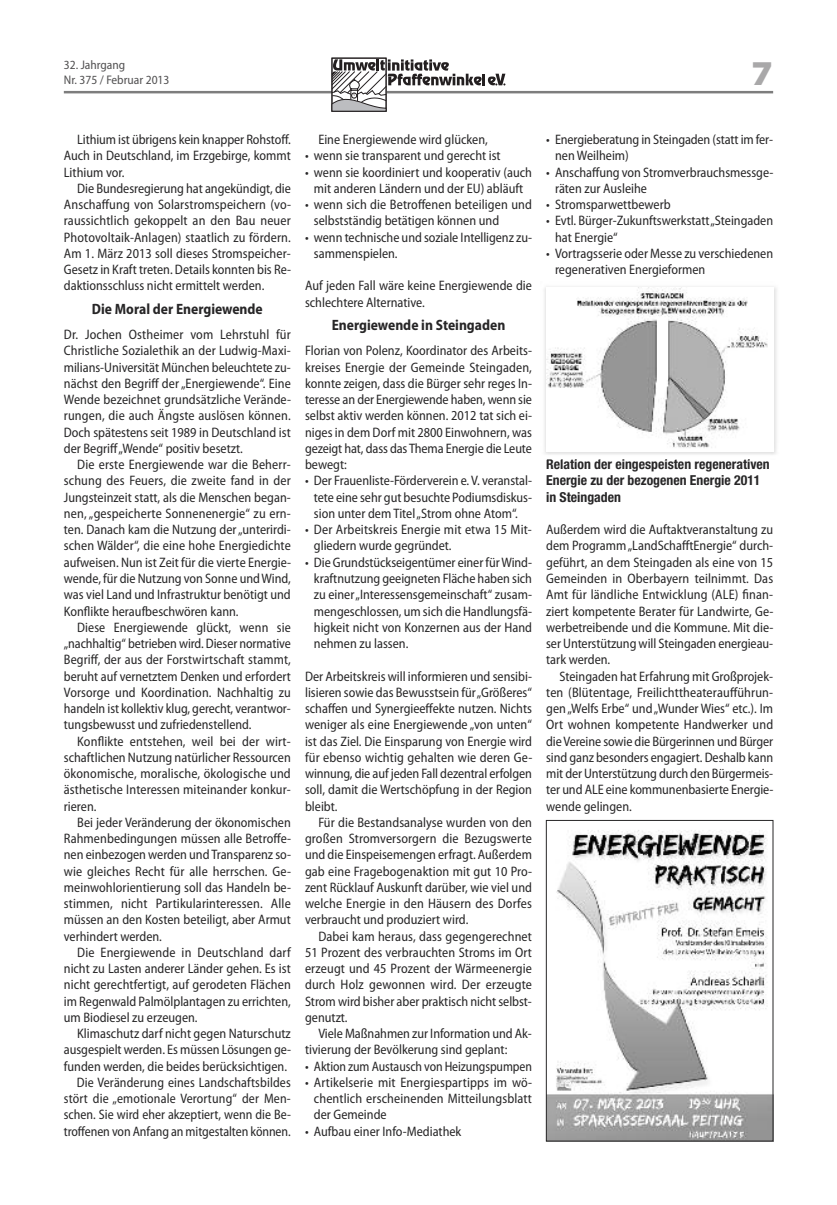
<style>
.page{position:relative;width:837px;height:1205px;background:#fff}
.page>*{position:absolute;margin:0;border:0;box-sizing:border-box;transform-origin:0 0}
.t1{font:900 semi-expanded 35px "Myriad Pro";color:#a9a8a9}
.t2{font:700 semi-condensed 15px "Myriad Pro";color:#272627}
.t3{font:semi-condensed 13.75px/16.2px "Myriad Pro";color:#272627;text-align:justify}
.t4{font:semi-condensed 13.75px/16.2px "Myriad Pro";color:#272627;text-align:justify;scale:.96 1}
.t5{font:700 condensed 13.75px/16.2px "Helvetica Neue";color:#272627}
.t6{font:semi-condensed 12.5px/15px "Myriad Pro";color:#525152}
</style>
<div class="page">
<hr style="left:64px;top:91px;width:708px;height:2px;background:#7d7d7d">
<svg style="left:331px;top:59px;width:174px;height:53px"></svg>
<img style="left:546px;top:459px;width:79px;height:1px">
<img style="left:546px;top:288px;width:222px;height:161px">
<img style="left:548px;top:830px;width:222px;height:309px">
<div style="left:546px;top:820px;width:226px;height:321px;border:1px solid #272627"></div>
<p class="t6" style="left:64px;top:58px;width:107px">32. Jahrgang<br>Nr. 375 / Februar 2013</p>
<h1 class="t1" style="left:751px;top:60px;width:23px">7</h1>
<p class="t3" style="left:64px;top:133px;width:228px;text-indent:13px">Lithium ist übrigens kein knapper Rohstoff.<br>Auch in Deutschland, im Erzgebirge, kommt Lithium vor.</p>
<p class="t3" style="left:64px;top:181px;width:229px;text-indent:13px">Die Bundesregierung hat angekündigt, die Anschaffung von Solarstromspeichern (vo&shy;raussichtlich gekoppelt an den Bau neuer Photovoltaik-Anlagen) staatlich zu fördern.<br>Am 1. März 2013 soll dieses Stromspeicher-Gesetz in Kraft treten. Details konnten bis Re&shy;daktionsschluss nicht ermittelt werden.</p>
<p class="t2" style="left:92px;top:303px;width:172px">Die Moral der Energiewende</p>
<p class="t3" style="left:64px;top:328px;width:229px">Dr. Jochen Ostheimer vom Lehrstuhl für Christliche Sozialethik an der Ludwig-Maxi&shy;milians-Universität München beleuchtete zu&shy;nächst den Begriff der„Energiewende“. Eine Wende bezeichnet grundsätzliche Verände&shy;rungen, die auch Ängste auslösen können.<br>Doch spätestens seit 1989 in Deutschland ist der Begriff„Wende“ positiv besetzt.</p>
<p class="t3" style="left:64px;top:458px;width:229px;text-indent:13px">Die erste Energiewende war die Beherr&shy;schung des Feuers, die zweite fand in der Jungsteinzeit statt, als die Menschen began&shy;nen, „gespeicherte Sonnenenergie“ zu ern&shy;ten. Danach kam die Nutzung der„unterirdi&shy;schen Wälder“, die eine hohe Energiedichte aufweisen. Nun ist Zeit für die vierte Energie&shy;wende, für die Nutzung von Sonne undWind, was viel Land und Infrastruktur benötigt und Konflikte heraufbeschwören kann.</p>
<p class="t4" style="left:64px;top:620px;width:238px;text-indent:13px">Diese Energiewende glückt, wenn sie „nachhaltig“ betrieben wird. Dieser normative Begriff, der aus der Forstwirtschaft stammt, beruht auf vernetztem Denken und erfordert Vorsorge und Koordination. Nachhaltig zu handeln ist kollektiv klug, gerecht, verantwor&shy;tungsbewusst und zufriedenstellend.</p>
<p class="t3" style="left:64px;top:734px;width:228px;text-indent:13px">Konflikte entstehen, weil bei der wirt&shy;schaftlichen Nutzung natürlicher Ressourcen ökonomische, moralische, ökologische und ästhetische Interessen miteinander konkur&shy;rieren.</p>
<p class="t3" style="left:64px;top:815px;width:229px;text-indent:13px">Bei jeder Veränderung der ökonomischen Rahmenbedingungen müssen alle Betroffe&shy;nen einbezogen werden undTransparenz so&shy;wie gleiches Recht für alle herrschen. Ge&shy;meinwohlorientierung soll das Handeln be&shy;stimmen, nicht Partikularinteressen. Alle müssen an den Kosten beteiligt, aber Armut verhindert werden.</p>
<p class="t3" style="left:64px;top:945px;width:228px;text-indent:13px">Die Energiewende in Deutschland darf nicht zu Lasten anderer Länder gehen. Es ist nicht gerechtfertigt, auf gerodeten Flächen im Regenwald Palmölplantagen zu errichten, um Biodiesel zu erzeugen.</p>
<p class="t3" style="left:64px;top:1026px;width:229px;text-align:right">Klimaschutz darf nicht gegen Naturschutz ausgespielt werden. Es müssen Lösungen ge&shy;funden werden, die beides berücksichtigen.<br>Die Veränderung eines Landschaftsbildes stört die „emotionale Verortung“ der Men&shy;schen. Sie wird eher akzeptiert, wenn die Be&shy;troffenen von Anfang an mitgestalten können.</p>
<p class="t3" style="left:318px;top:133px;width:171px">Eine Energiewende wird glücken,</p>
<p class="t3" style="left:305px;top:149px;width:197px">• wenn sie transparent und gerecht ist</p>
<p class="t3" style="left:305px;top:165px;width:228px;text-align:center">• wenn sie koordiniert und kooperativ (auch mit anderen Ländern und der EU) abläuft</p>
<p class="t3" style="left:314px;top:198px;width:219px;text-indent:-9px">• wenn sich die Betroffenen beteiligen und selbstständig betätigen können und</p>
<p class="t3" style="left:314px;top:230px;width:219px;text-indent:-9px">• wenn technische und soziale Intelligenz zu&shy;sammenspielen.</p>
<p class="t3" style="left:305px;top:279px;width:228px">Auf jeden Fall wäre keine Energiewende die schlechtere Alternative.</p>
<p class="t2" style="left:331px;top:319px;width:175px">Energiewende in Steingaden</p>
<p class="t3" style="left:305px;top:344px;width:228px">Florian von Polenz, Koordinator des Arbeits&shy;kreises Energie der Gemeinde Steingaden, konnte zeigen, dass die Bürger sehr reges In&shy;teresse an der Energiewende haben, wenn sie selbst aktiv werden können. 2012 tat sich ei&shy;niges in dem Dorf mit 2800 Einwohnern, was gezeigt hat, dass das Thema Energie die Leute bewegt:</p>
<p class="t3" style="left:314px;top:474px;width:219px;text-indent:-9px">• Der Frauenliste-Förderverein e.V. veranstal&shy;tete eine sehr gut besuchte Podiumsdiskus&shy;sion unter dem Titel„Strom ohne Atom“.</p>
<p class="t3" style="left:314px;top:523px;width:219px;text-indent:-9px">• Der Arbeitskreis Energie mit etwa 15 Mit&shy;gliedern wurde gegründet.</p>
<p class="t3" style="left:314px;top:555px;width:219px;text-indent:-9px">• Die Grundstückseigentümer einer fürWind&shy;kraftnutzung geeigneten Fläche haben sich zu einer„Interessensgemeinschaft“ zusam&shy;mengeschlossen, um sich die Handlungsfä&shy;higkeit nicht von Konzernen aus der Hand nehmen zu lassen.</p>
<p class="t3" style="left:305px;top:669px;width:229px">Der Arbeitskreis will informieren und sensibi&shy;lisieren sowie das Bewusstsein für„Größeres“ schaffen und Synergieeffekte nutzen. Nichts weniger als eine Energiewende „von unten“ ist das Ziel. Die Einsparung von Energie wird für ebenso wichtig gehalten wie deren Ge&shy;winnung, die auf jeden Fall dezentral erfolgen soll, damit die Wertschöpfung in der Region bleibt.</p>
<p class="t3" style="left:305px;top:815px;width:228px;text-indent:13px">Für die Bestandsanalyse wurden von den großen Stromversorgern die Bezugswerte und die Einspeisemengen erfragt. Außerdem gab eine Fragebogenaktion mit gut 10 Pro&shy;zent Rücklauf Auskunft darüber, wie viel und welche Energie in den Häusern des Dorfes verbraucht und produziert wird.</p>
<p class="t3" style="left:305px;top:929px;width:228px;text-indent:13px">Dabei kam heraus, dass gegengerechnet 51 Prozent des verbrauchten Stroms im Ort erzeugt und 45 Prozent der Wärmeenergie durch Holz gewonnen wird. Der erzeugte Strom wird bisher aber praktisch nicht selbst&shy;genutzt.</p>
<p class="t3" style="left:305px;top:1026px;width:228px;text-indent:13px">Viele Maßnahmen zur Information und Ak&shy;tivierung der Bevölkerung sind geplant:</p>
<p class="t3" style="left:305px;top:1059px;width:228px">• Aktion zum Austausch von Heizungspumpen</p>
<p class="t3" style="left:314px;top:1075px;width:220px;text-indent:-9px">• Artikelserie mit Energiespartipps im wö&shy;chentlich erscheinenden Mitteilungsblatt der Gemeinde</p>
<p class="t3" style="left:305px;top:1124px;width:158px">• Aufbau einer Info-Mediathek</p>
<p class="t3" style="left:555px;top:133px;width:219px;text-indent:-9px">• Energieberatung in Steingaden (statt im fer&shy;nen Weilheim)</p>
<p class="t3" style="left:555px;top:165px;width:220px;text-indent:-9px">• Anschaffung von Stromverbrauchsmessge&shy;räten zur Ausleihe</p>
<p class="t3" style="left:546px;top:198px;width:126px">• Stromsparwettbewerb</p>
<p class="t3" style="left:555px;top:214px;width:219px;text-indent:-9px">• Evtl. Bürger-Zukunftswerkstatt„Steingaden hat Energie“</p>
<p class="t3" style="left:555px;top:246px;width:219px;text-indent:-9px">• Vortragsserie oder Messe zu verschiedenen regenerativen Energieformen</p>
<p class="t5" style="left:546px;top:457px;width:225px">Relation der eingespeisten regenerativen<br>Energie zu der bezogenen Energie 2011 in Steingaden</p>
<p class="t3" style="left:546px;top:523px;width:229px">Außerdem wird die Auftaktveranstaltung zu dem Programm„LandSchafftEnergie“ durch&shy;geführt, an dem Steingaden als eine von 15<br>Gemeinden in Oberbayern teilnimmt. Das Amt für ländliche Entwicklung (ALE) finan&shy;ziert kompetente Berater für Landwirte, Ge&shy;werbetreibende und die Kommune. Mit die&shy;ser Unterstützung will Steingaden energieau&shy;tark werden.</p>
<p class="t3" style="left:546px;top:669px;width:229px;text-indent:13px">Steingaden hat Erfahrung mit Großprojek&shy;ten (Blütentage, Freilichttheateraufführun&shy;gen„Welfs Erbe“ und„Wunder Wies“ etc.). Im Ort wohnen kompetente Handwerker und dieVereine sowie die Bürgerinnen und Bürger sind ganz besonders engagiert. Deshalb kann mit der Unterstützung durch den Bürgermeis&shy;ter und ALE eine kommunenbasierte Energie&shy;wende gelingen.</p>
</div>
